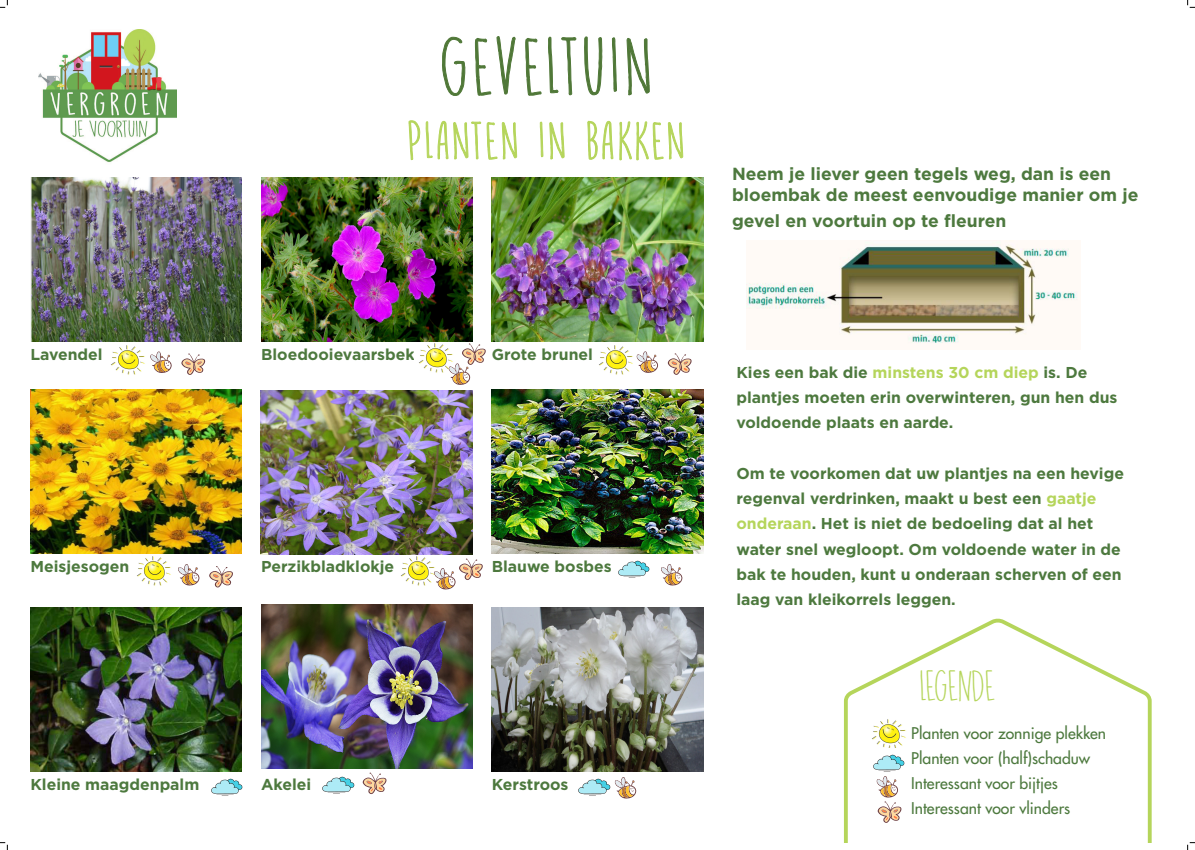
<style>
.page{position:relative;width:1195px;height:850px;background:#fff}
.page>*{position:absolute;margin:0;border:0;box-sizing:border-box;transform-origin:0 0}
.t1{font:81.2px "DK Running Hipster";letter-spacing:.06em;color:#507838}
.t2{font:52.5px "DK Running Hipster";letter-spacing:.045em;color:#b5d55b}
.t3{font:43.75px "DK Running Hipster";letter-spacing:-.025em;color:#b5d55b}
.t4{font:700 17.5px/21px "Gotham";color:#4d793e}
.t5{font:700 15.75px/25.2px "Gotham";color:#4d793e}
.t6{font:500 15.75px "Futura Std";color:#4d793e}
.s1{color:#fff}
.s2{color:#b5d55b}
</style>
<div class="page">
<svg style="left:844px;top:618px;width:308px;height:224px"></svg>
<svg style="left:442px;top:37px;width:23px;height:59px"></svg>
<svg style="left:475px;top:36px;width:40px;height:59px"></svg>
<svg style="left:525px;top:38px;width:16px;height:57px"></svg>
<svg style="left:548px;top:37px;width:28px;height:58px"></svg>
<svg style="left:584px;top:37px;width:18px;height:58px"></svg>
<svg style="left:612px;top:38px;width:4px;height:53px"></svg>
<svg style="left:626px;top:38px;width:23px;height:57px"></svg>
<svg style="left:409px;top:120px;width:11px;height:40px"></svg>
<svg style="left:426px;top:121px;width:55px;height:39px"></svg>
<svg style="left:487px;top:122px;width:30px;height:37px"></svg>
<svg style="left:540px;top:122px;width:3px;height:35px"></svg>
<svg style="left:549px;top:122px;width:15px;height:37px"></svg>
<svg style="left:587px;top:121px;width:26px;height:39px"></svg>
<svg style="left:619px;top:121px;width:64px;height:39px"></svg>
<img style="left:30px;top:178px;width:212px;height:163px">
<img style="left:261px;top:178px;width:211px;height:163px">
<img style="left:492px;top:178px;width:211px;height:163px">
<img style="left:30px;top:389px;width:212px;height:164px">
<img style="left:261px;top:390px;width:211px;height:164px">
<img style="left:492px;top:389px;width:211px;height:164px">
<img style="left:30px;top:607px;width:212px;height:163px">
<img style="left:261px;top:604px;width:211px;height:163px">
<img style="left:492px;top:607px;width:211px;height:163px">
<img style="left:39px;top:29px;width:138px;height:133px">
<img style="left:867px;top:718px;width:43px;height:31px">
<img style="left:872px;top:747px;width:33px;height:26px">
<svg style="left:876px;top:775px;width:25px;height:47px"></svg>
<img style="left:211px;top:778px;width:32px;height:18px">
<img style="left:578px;top:778px;width:33px;height:18px">
<img style="left:322px;top:776px;width:33px;height:18px">
<img style="left:599px;top:345px;width:34px;height:30px">
<img style="left:137px;top:556px;width:34px;height:30px">
<img style="left:401px;top:556px;width:32px;height:30px">
<svg style="left:661px;top:564px;width:21px;height:21px"></svg>
<svg style="left:614px;top:777px;width:22px;height:21px"></svg>
<img style="left:746px;top:241px;width:332px;height:102px">
<img style="left:111px;top:345px;width:34px;height:30px">
<img style="left:419px;top:343px;width:29px;height:30px">
<svg style="left:150px;top:351px;width:22px;height:22px"></svg>
<svg style="left:181px;top:353px;width:25px;height:22px"></svg>
<svg style="left:448px;top:343px;width:38px;height:42px"></svg>
<svg style="left:178px;top:564px;width:22px;height:21px"></svg>
<svg style="left:209px;top:566px;width:24px;height:21px"></svg>
<img style="left:618px;top:560px;width:32px;height:18px">
<svg style="left:636px;top:351px;width:22px;height:22px"></svg>
<svg style="left:667px;top:353px;width:25px;height:22px"></svg>
<svg style="left:433px;top:558px;width:50px;height:31px"></svg>
<svg style="left:362px;top:772px;width:25px;height:22px"></svg>
<svg style="left:0;top:0;width:8px;height:8px"></svg>
<svg style="left:0;top:842px;width:8px;height:7px"></svg>
<svg style="left:1187px;top:0;width:7px;height:8px"></svg>
<svg style="left:1187px;top:842px;width:7px;height:7px"></svg>
<p class="t1" style="left:440px;top:26px;width:213px">GEVELTUIN</p>
<p class="t2" style="left:407px;top:115px;width:278px">PLANTEN IN BAKKEN</p>
<p class="t5" style="left:30px;top:341px;width:74px">Lavendel</p>
<p class="t5" style="left:261px;top:341px;width:155px">Bloedooievaarsbek</p>
<p class="t5" style="left:492px;top:341px;width:103px">Grote brunel</p>
<p class="t5" style="left:30px;top:553px;width:100px">Meisjesogen</p>
<p class="t5" style="left:261px;top:553px;width:135px">Perzikbladklokje</p>
<p class="t5" style="left:492px;top:553px;width:121px">Blauwe bosbes</p>
<p class="t5" style="left:30px;top:771px;width:170px">Kleine maagdenpalm</p>
<p class="t5" style="left:261px;top:771px;width:52px">Akelei</p>
<p class="t5" style="left:492px;top:771px;width:78px">Kerstroos</p>
<p class="t4" style="left:732px;top:163px;width:408px">Neem je liever geen tegels weg, dan is een bloembak de meest eenvoudige manier om je</p>
<p class="t4" style="left:732px;top:209px;width:281px">gevel en voortuin op te fleuren<span class="s1">!</span></p>
<p class="t5" style="left:736px;top:359px;width:382px">Kies een bak die <span class="s2">minstens 30 cm diep</span> is. De plantjes moeten erin overwinteren, gun hen dus voldoende plaats en aarde.</p>
<p class="t5" style="left:736px;top:460px;width:389px">Om te voorkomen dat uw plantjes na een hevige regenval verdrinken, maakt u best een <span class="s2">gaatje onderaan</span>. Het is niet de bedoeling dat al het water snel wegloopt. Om voldoende water in de bak te houden, kunt u onderaan scherven of een laag van kleikorrels leggen.</p>
<p class="t3" style="left:919px;top:664px;width:78px">LEGENDE</p>
<p class="t6" style="left:911px;top:722px;width:196px">Planten voor zonnige plekken</p>
<p class="t6" style="left:911px;top:748px;width:180px">Planten voor (half)schaduw</p>
<p class="t6" style="left:911px;top:773px;width:148px">Interessant voor bijtjes</p>
<p class="t6" style="left:911px;top:798px;width:160px">Interessant voor vlinders</p>
</div>
